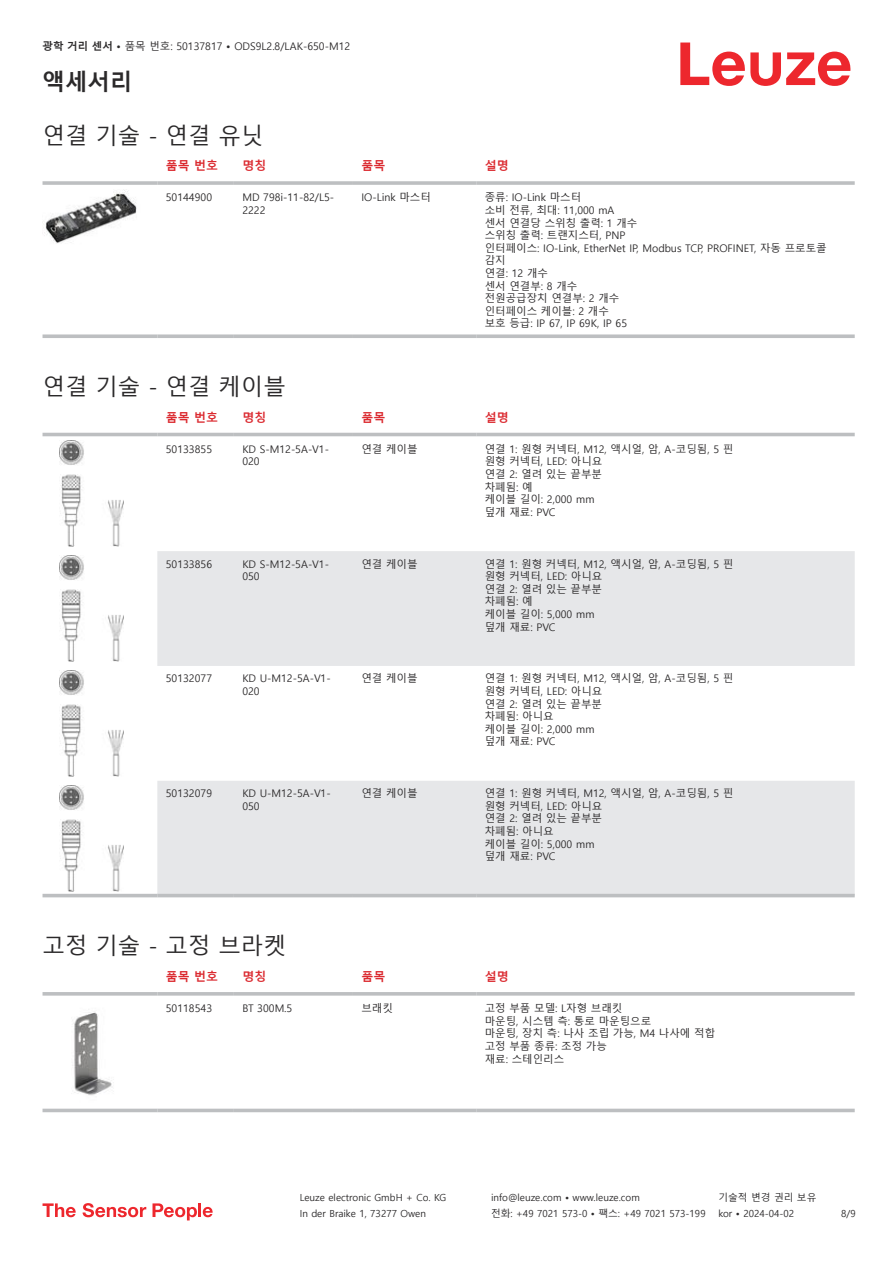
<style>
.page{position:relative;width:893px;height:1263px;background:#fff}
.page>*{position:absolute;margin:0;border:0;box-sizing:border-box;transform-origin:0 0}
.t1{font:22.5px "Malgun Gothic";color:#2b292a}
.t2{font:700 22.5px "Malgun Gothic";color:#2b292a}
.t3{font:700 12px "Malgun Gothic";color:#db2a30}
.t4{font:10.5px/12.6px "Malgun Gothic";color:#2b292a}
.t5{font:9.75px "Malgun Gothic";color:#2b292a}
.s1{font-weight:700}
</style>
<div class="page">
<svg style="left:680px;top:43px;width:170px;height:43px"></svg>
<hr style="left:43px;top:181px;width:114px;height:4px;background:#bdbfc1">
<hr style="left:157px;top:181px;width:77px;height:4px;background:#c8cacb">
<hr style="left:234px;top:181px;width:119px;height:4px;background:#c3c5c6">
<hr style="left:353px;top:181px;width:123px;height:4px;background:#bdbfc1">
<hr style="left:476px;top:181px;width:379px;height:4px;background:#c8cacb">
<svg style="left:43px;top:334px;width:114px;height:4px"></svg>
<svg style="left:157px;top:334px;width:77px;height:4px"></svg>
<svg style="left:234px;top:334px;width:119px;height:4px"></svg>
<svg style="left:353px;top:334px;width:123px;height:4px"></svg>
<svg style="left:476px;top:334px;width:379px;height:4px;background:#c4c6c8"></svg>
<img style="left:43px;top:190px;width:94px;height:54px">
<svg style="left:43px;top:432px;width:812px;height:466px"></svg>
<svg style="left:157px;top:551px;width:698px;height:343px;fill:#e6e7e9"></svg>
<hr style="left:43px;top:433px;width:114px;height:3px;background:#bdbfc1">
<hr style="left:157px;top:433px;width:77px;height:3px;background:#bdbfc1">
<hr style="left:234px;top:433px;width:119px;height:3px;background:#bdbfc1">
<hr style="left:353px;top:433px;width:123px;height:3px;background:#bdbfc1">
<hr style="left:476px;top:433px;width:379px;height:3px;background:#bdbfc1">
<hr style="left:43px;top:894px;width:114px;height:3px;background:#bdbfc1">
<hr style="left:157px;top:894px;width:77px;height:3px;background:#bdbfc1">
<hr style="left:234px;top:894px;width:119px;height:3px;background:#bdbfc1">
<hr style="left:353px;top:894px;width:123px;height:3px;background:#bdbfc1">
<hr style="left:476px;top:894px;width:379px;height:3px;background:#bdbfc1">
<img style="left:59px;top:441px;width:65px;height:106px">
<img style="left:59px;top:555px;width:65px;height:107px">
<img style="left:59px;top:670px;width:65px;height:106px">
<img style="left:59px;top:785px;width:65px;height:106px">
<div style="left:43px;top:1108px;width:812px;height:5px;background:#eeefef"></div>
<svg style="left:43px;top:992px;width:114px;height:4px"></svg>
<svg style="left:157px;top:992px;width:77px;height:4px"></svg>
<svg style="left:234px;top:992px;width:119px;height:4px"></svg>
<svg style="left:353px;top:992px;width:123px;height:4px"></svg>
<svg style="left:476px;top:992px;width:379px;height:4px;background:#c3c5c7"></svg>
<hr style="left:43px;top:1109px;width:114px;height:3px;background:#bdbfc1">
<hr style="left:157px;top:1109px;width:77px;height:3px;background:#bdbfc1">
<hr style="left:234px;top:1109px;width:119px;height:3px;background:#bdbfc1">
<hr style="left:353px;top:1109px;width:123px;height:3px;background:#bdbfc1">
<hr style="left:476px;top:1109px;width:379px;height:3px;background:#bdbfc1">
<img style="left:72px;top:1011px;width:40px;height:85px">
<svg style="left:43px;top:1203px;width:33px;height:14px"></svg>
<svg style="left:83px;top:1203px;width:63px;height:14px"></svg>
<svg style="left:153px;top:1203px;width:44px;height:17px"></svg>
<hr style="left:198px;top:1203px;width:3px;height:14px;background:#ed272d">
<svg style="left:203px;top:1207px;width:10px;height:10px"></svg>
<p class="t4" style="left:43px;top:40px;width:309px"><span class="s1">광학 거리 센서 •</span> 품목 번호: 50137817 <span class="s1">•</span> ODS9L2.8/LAK-650-M12</p>
<h1 class="t2" style="left:43px;top:69px;width:91px">액세서리</h1>
<h1 class="t1" style="left:43px;top:123px;width:222px">연결 기술 - 연결 유닛</h1>
<p class="t3" style="left:166px;top:159px;width:54px">품목 번호</p>
<p class="t3" style="left:242px;top:159px;width:25px">명칭</p>
<p class="t3" style="left:361px;top:159px;width:25px">품목</p>
<p class="t3" style="left:485px;top:159px;width:25px">설명</p>
<p class="t4" style="left:166px;top:191px;width:48px">50144900</p>
<p class="t4" style="left:242px;top:191px;width:93px">MD 798i-11-82/L5-<br>2222</p>
<p class="t4" style="left:361px;top:191px;width:71px">IO-Link 마스터</p>
<p class="t4" style="left:485px;top:191px;width:343px">종류: IO-Link 마스터<br>소비 전류, 최대: 11,000 mA<br>센서 연결당 스위칭 출력: 1 개수<br>스위칭 출력: 트랜지스터, PNP<br>인터페이스: IO-Link, EtherNet IP, Modbus TCP, PROFINET, 자동 프로토콜 감지<br>연결: 12 개수<br>센서 연결부: 8 개수<br>전원공급장치 연결부: 2 개수<br>인터페이스 케이블: 2 개수<br>보호 등급: IP 67, IP 69K, IP 65</p>
<h1 class="t1" style="left:43px;top:374px;width:245px">연결 기술 - 연결 케이블</h1>
<p class="t3" style="left:166px;top:410px;width:54px">품목 번호</p>
<p class="t3" style="left:242px;top:410px;width:25px">명칭</p>
<p class="t3" style="left:361px;top:410px;width:25px">품목</p>
<p class="t3" style="left:485px;top:410px;width:25px">설명</p>
<p class="t4" style="left:166px;top:443px;width:48px">50133855</p>
<p class="t4" style="left:242px;top:443px;width:88px">KD S-M12-5A-V1-<br>020</p>
<p class="t4" style="left:361px;top:443px;width:58px">연결 케이블</p>
<p class="t4" style="left:485px;top:443px;width:250px">연결 1: 원형 커넥터, M12, 액시얼, 암, A-코딩됨, 5 핀 원형 커넥터, LED: 아니요<br>연결 2: 열려 있는 끝부분<br>차폐됨: 예<br>케이블 길이: 2,000 mm<br>덮개 재료: PVC</p>
<p class="t4" style="left:166px;top:558px;width:48px">50133856</p>
<p class="t4" style="left:242px;top:558px;width:88px">KD S-M12-5A-V1-<br>050</p>
<p class="t4" style="left:361px;top:558px;width:58px">연결 케이블</p>
<p class="t4" style="left:485px;top:558px;width:250px">연결 1: 원형 커넥터, M12, 액시얼, 암, A-코딩됨, 5 핀 원형 커넥터, LED: 아니요<br>연결 2: 열려 있는 끝부분<br>차폐됨: 예<br>케이블 길이: 5,000 mm<br>덮개 재료: PVC</p>
<p class="t4" style="left:166px;top:672px;width:48px">50132077</p>
<p class="t4" style="left:242px;top:672px;width:90px">KD U-M12-5A-V1-<br>020</p>
<p class="t4" style="left:361px;top:672px;width:58px">연결 케이블</p>
<p class="t4" style="left:485px;top:672px;width:250px">연결 1: 원형 커넥터, M12, 액시얼, 암, A-코딩됨, 5 핀 원형 커넥터, LED: 아니요<br>연결 2: 열려 있는 끝부분<br>차폐됨: 아니요<br>케이블 길이: 2,000 mm<br>덮개 재료: PVC</p>
<p class="t4" style="left:166px;top:787px;width:48px">50132079</p>
<p class="t4" style="left:242px;top:787px;width:90px">KD U-M12-5A-V1-<br>050</p>
<p class="t4" style="left:361px;top:787px;width:58px">연결 케이블</p>
<p class="t4" style="left:485px;top:787px;width:250px">연결 1: 원형 커넥터, M12, 액시얼, 암, A-코딩됨, 5 핀 원형 커넥터, LED: 아니요<br>연결 2: 열려 있는 끝부분<br>차폐됨: 아니요<br>케이블 길이: 5,000 mm<br>덮개 재료: PVC</p>
<h1 class="t1" style="left:43px;top:933px;width:245px">고정 기술 - 고정 브라켓</h1>
<p class="t3" style="left:166px;top:970px;width:54px">품목 번호</p>
<p class="t3" style="left:242px;top:970px;width:25px">명칭</p>
<p class="t3" style="left:361px;top:970px;width:25px">품목</p>
<p class="t3" style="left:485px;top:970px;width:25px">설명</p>
<p class="t4" style="left:166px;top:1002px;width:48px">50118543</p>
<p class="t4" style="left:242px;top:1002px;width:51px">BT 300M.5</p>
<p class="t4" style="left:361px;top:1002px;width:33px">브래킷</p>
<p class="t4" style="left:485px;top:1002px;width:232px">고정 부품 모델: L자형 브래킷<br>마운팅, 시스템 측: 통로 마운팅으로<br>마운팅, 장치 측: 나사 조립 가능, M4 나사에 적합 고정 부품 종류: 조정 가능<br>재료: 스테인리스</p>
<p class="t5" style="left:300px;top:1192px;width:148px">Leuze electronic GmbH + Co. KG</p>
<p class="t5" style="left:491px;top:1192px;width:150px">info@leuze.com • www.leuze.com</p>
<p class="t5" style="left:718px;top:1192px;width:100px">기술적 변경 권리 보유</p>
<p class="t5" style="left:300px;top:1208px;width:128px">In der Braike 1, 73277 Owen</p>
<p class="t5" style="left:491px;top:1208px;width:216px">전화: +49 7021 573-0 • 팩스: +49 7021 573-199</p>
<p class="t5" style="left:718px;top:1208px;width:77px">kor • 2024-04-02</p>
<p class="t5" style="left:841px;top:1208px;width:16px">8/9</p>
</div>
